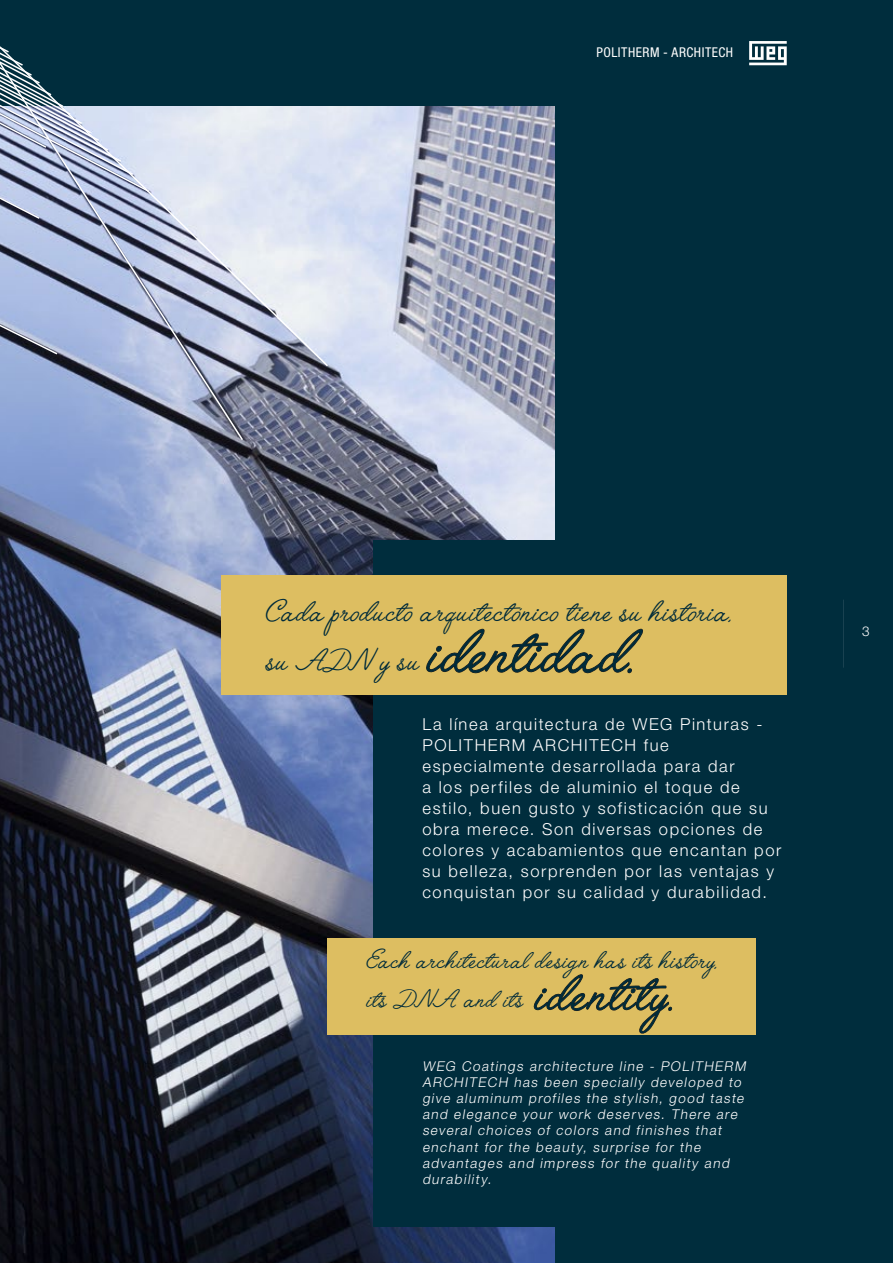
<style>
.page{position:relative;width:893px;height:1263px;background:#002d3d}
.page>*{position:absolute;margin:0;border:0;box-sizing:border-box;transform-origin:0 0}
.t1{font:84px "Angelface";color:#002b3a}
.t2{font:39px "Angelface";letter-spacing:.015em;color:#002b3a}
.t3{font:32.1px/38.5px "Angelface";letter-spacing:.015em;color:#002b3a}
.t4{font:300 16.5px/21px "Helvetica Neue LT Pro";letter-spacing:.095em;color:#fff}
.t5{font:italic 300 13.5px/16.2px "Helvetica Neue LT Pro";color:#fff}
.t6{font:condensed 13.5px "Helvetica Neue LT Pro";letter-spacing:.04em;color:#fff}
.t7{font:300 13.5px "Helvetica Neue LT Pro";color:#fff}
.s1{font-size:39px}
.s2{font-size:69.15px}
</style>
<div class="page">
<svg style="left:749px;top:41px;width:38px;height:24px"></svg>
<img style="left:0;top:106px;width:554px;height:1157px">
<svg style="left:0;top:368px;width:244px;height:74px;background:#8c9bbe"></svg>
<svg style="left:0;top:106px;width:330px;height:262px;background:#cad0e0"></svg>
<svg style="left:0;top:46px;width:151px;height:310px"></svg>
<div style="left:373px;top:540px;width:470px;height:686px;background:#002d3d"></div>
<div style="left:221px;top:575px;width:566px;height:119px;background:#ddbe61"></div>
<div style="left:327px;top:938px;width:429px;height:96px;background:#ddbe61"></div>
<svg style="left:426px;top:628px;width:217px;height:46px"></svg>
<svg style="left:532px;top:974px;width:141px;height:61px"></svg>
<p class="t6" style="left:596px;top:45px;width:138px">POLITHERM - ARCHITECH</p>
<h2 class="t2" style="left:265px;top:589px;width:467px">Cada producto arquitectónico tiene su historia,</h2>
<h1 class="t1" style="left:265px;top:605px;width:369px"><span class="s1">su ADN y su</span> identidad.</h1>
<p class="t4" style="left:422px;top:714px;width:360px">La línea arquitectura de WEG Pinturas - POLITHERM ARCHITECH fue especialmente desarrollada para dar<br>a los perfiles de aluminio el toque de estilo, buen gusto y sofisticación que su obra merece. Son diversas opciones de colores y acabamientos que encantan por su belleza, sorprenden por las ventajas y conquistan por su calidad y durabilidad.</p>
<h3 class="t3" style="left:366px;top:942px;width:352px">Each architectural design has its history, its DNA and its <span class="s2">identity.</span></h3>
<p class="t5" style="left:422px;top:1057px;width:327px">WEG Coatings architecture line - POLITHERM ARCHITECH has been specially developed to give aluminum profiles the stylish, good taste and elegance your work deserves. There are several choices of colors and finishes that enchant for the beauty, surprise for the advantages and impress for the quality and durability.</p>
<p class="t7" style="left:862px;top:623px;width:9px">3</p>
</div>
